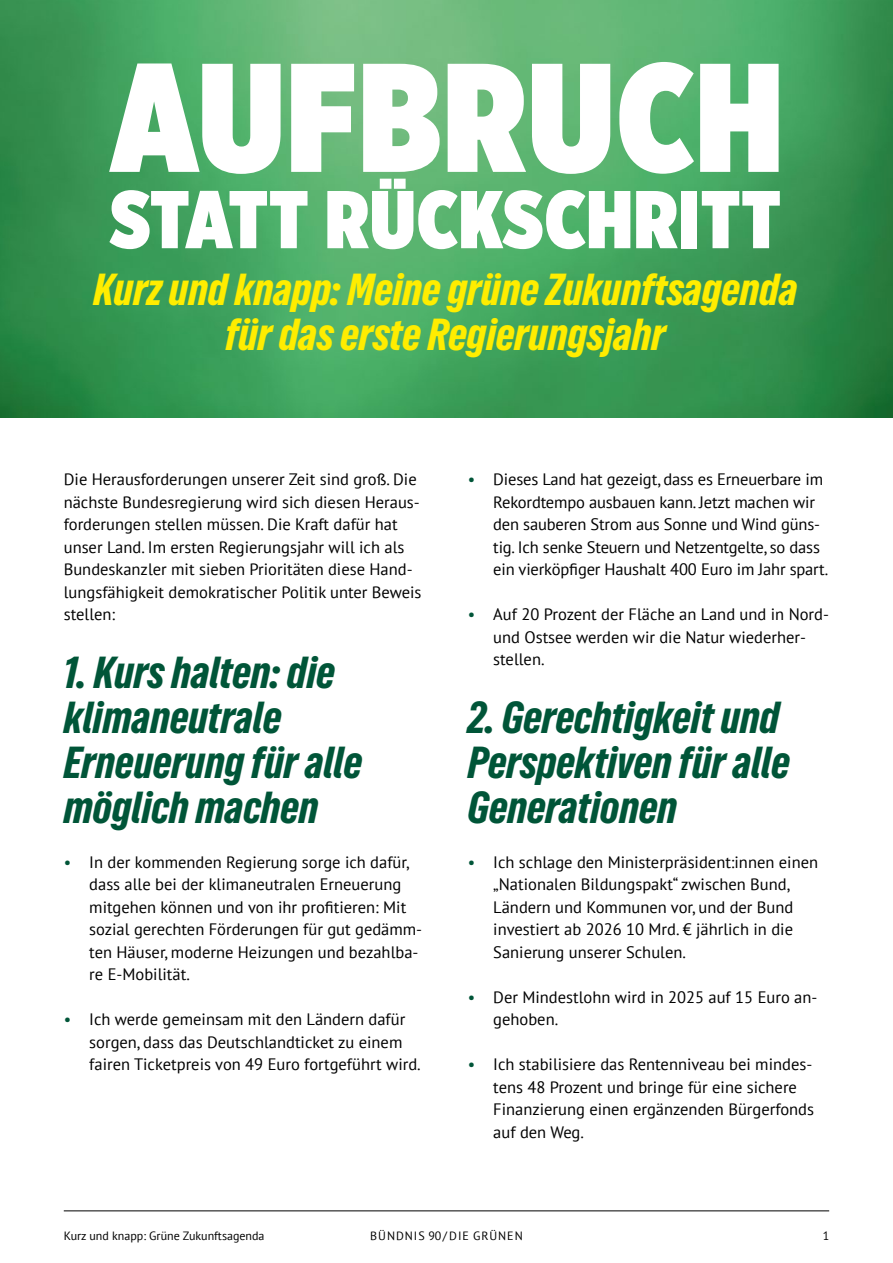
<style>
.page{position:relative;width:893px;height:1263px;background:#fff}
.page>*{position:absolute;margin:0;border:0;box-sizing:border-box;transform-origin:0 0}
.t1{font:900 154.35px "Gotham X Narrow";letter-spacing:.02em;color:#fff}
.t2{font:900 81.75px "Gotham X Narrow";letter-spacing:.02em;color:#fff}
.t3{font:42px/45px "Gruene Type A";color:#005538}
.t4{font:42px/45px "Gruene Type A";color:#ffed00;text-align:center}
.t5{font:16.5px/22.5px "PT Sans";color:#000}
.t6{font:12px "PT Sans";color:#000}
.t7{font:12px "PT Sans";letter-spacing:.08em;color:#000}
.s1{color:#005538}
</style>
<div class="page">
<hr style="left:64px;top:1210px;width:765px;height:1px;background:#000">
<img style="left:0;top:0;width:893px;height:418px">
<h1 class="t1" style="left:111px;top:19px;width:673px">AUFBRUCH</h1>
<h2 class="t2" style="left:111px;top:167px;width:671px">STATT RÜCKSCHRITT</h2>
<h3 class="t4" style="left:93px;top:268px;width:706px">Kurz und knapp: Meine grüne Zukunftsagenda für das erste Regierungsjahr</h3>
<p class="t5" style="left:64px;top:468px;width:359px">Die Herausforderungen unserer Zeit sind groß. Die nächste Bundesregierung wird sich diesen Heraus&shy;forderungen stellen müssen. Die Kraft dafür hat unser Land. Im ersten Regierungsjahr will ich als Bundeskanzler mit sieben Prioritäten diese Hand&shy;lungsfähigkeit demokratischer Politik unter Beweis stellen:</p>
<h3 class="t3" style="left:64px;top:650px;width:300px">1. Kurs halten: die klimaneutrale<br>Erneuerung für alle möglich machen</h3>
<p class="t5" style="left:89px;top:850px;width:334px;text-indent:-26px"><span class="s1">•</span> In der kommenden Regierung sorge ich dafür, dass alle bei der klimaneutralen Erneuerung mitgehen können und von ihr profitieren: Mit sozial gerechten Förderungen für gut gedämm&shy;ten Häuser, moderne Heizungen und bezahlba&shy;re E-Mobilität.</p>
<p class="t5" style="left:89px;top:1008px;width:333px;text-indent:-26px"><span class="s1">•</span> Ich werde gemeinsam mit den Ländern dafür sorgen, dass das Deutschlandticket zu einem fairen Ticketpreis von 49 Euro fortgeführt wird.</p>
<p class="t5" style="left:493px;top:468px;width:337px;text-indent:-26px"><span class="s1">•</span> Dieses Land hat gezeigt, dass es Erneuerbare im Rekordtempo ausbauen kann. Jetzt machen wir den sauberen Strom aus Sonne und Wind güns&shy;tig. Ich senke Steuern und Netzentgelte, so dass ein vierköpfiger Haushalt 400 Euro im Jahr spart.</p>
<p class="t5" style="left:493px;top:603px;width:337px;text-indent:-26px"><span class="s1">•</span> Auf 20 Prozent der Fläche an Land und in Nord&shy;und Ostsee werden wir die Natur wiederher&shy;stellen.</p>
<h3 class="t3" style="left:468px;top:695px;width:324px">2. Gerechtigkeit und<br>Perspektiven für alle<br>Generationen</h3>
<p class="t5" style="left:493px;top:850px;width:326px;text-indent:-26px"><span class="s1">•</span> Ich schlage den Ministerpräsident:innen einen „Nationalen Bildungspakt“ zwischen Bund, Ländern und Kommunen vor, und der Bund investiert ab 2026 10 Mrd. € jährlich in die Sanierung unserer Schulen.</p>
<p class="t5" style="left:493px;top:985px;width:326px;text-indent:-26px"><span class="s1">•</span> Der Mindestlohn wird in 2025 auf 15 Euro an&shy;gehoben.</p>
<p class="t5" style="left:493px;top:1053px;width:322px;text-indent:-26px"><span class="s1">•</span> Ich stabilisiere das Rentenniveau bei mindes&shy;tens 48 Prozent und bringe für eine sichere Finanzierung einen ergänzenden Bürgerfonds auf den Weg.</p>
<p class="t6" style="left:64px;top:1228px;width:202px">Kurz und knapp: Grüne Zukunftsagenda</p>
<p class="t7" style="left:370px;top:1228px;width:154px">BÜNDNIS 90/DIE GRÜNEN</p>
<p class="t6" style="left:823px;top:1228px;width:8px">1</p>
</div>
